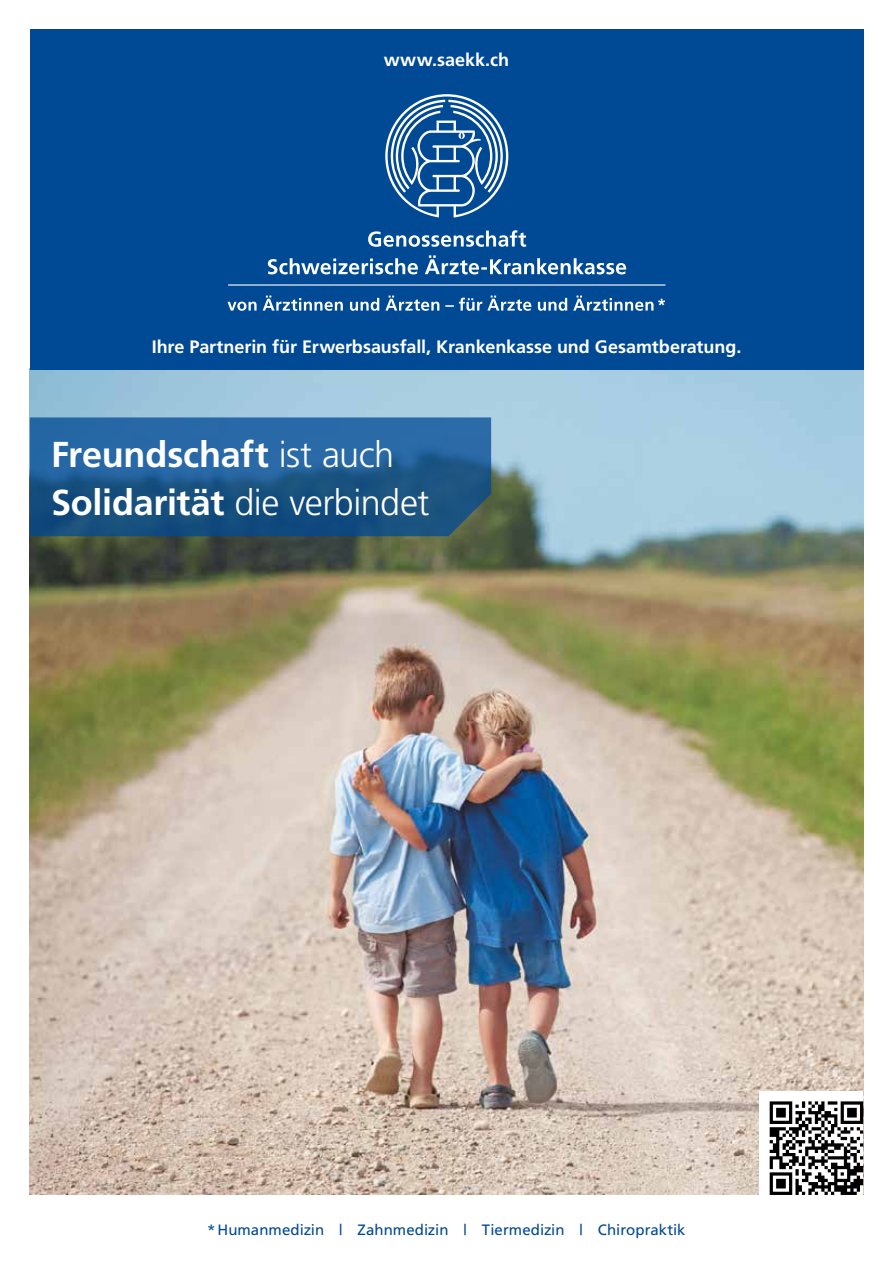
<style>
.page{position:relative;width:893px;height:1263px;background:#fff}
.page>*{position:absolute;margin:0;border:0;box-sizing:border-box;transform-origin:0 0}
.t1{font:700 36px/48px "Frutiger";letter-spacing:-.005em;color:#fff}
.t2{font:700 18px "Frutiger";color:#fff}
.t3{font:15px "Frutiger";color:#004994}
.s1{font-weight:300}
</style>
<div class="page">
<img style="left:30px;top:370px;width:833px;height:825px">
<div style="left:30px;top:30px;width:833px;height:340px;background:#004994"></div>
<div style="left:759px;top:1091px;width:104px;height:104px;background:#fff"></div>
<svg style="left:770px;top:1101px;width:93px;height:94px"></svg>
<svg style="left:385px;top:94px;width:123px;height:124px"></svg>
<svg style="left:268px;top:255px;width:358px;height:19px"></svg>
<svg style="left:368px;top:230px;width:158px;height:17px"></svg>
<svg style="left:227px;top:296px;width:438px;height:15px"></svg>
<hr style="left:228px;top:284px;width:437px;height:2px;background:#fff">
<svg style="left:30px;top:417px;width:461px;height:119px;background:#205b90"></svg>
<p class="t2" style="left:384px;top:49px;width:127px">www.saekk.ch</p>
<p class="t2" style="left:152px;top:336px;width:591px">Ihre Partnerin für Erwerbsausfall, Krankenkasse und Gesamtberatung.</p>
<h1 class="t1" style="left:51px;top:430px;width:380px">Freundschaft <span class="s1">ist auch<br></span>Solidarität <span class="s1">die verbindet</span></h1>
<p class="t3" style="left:207px;top:1221px;width:480px">*Humanmedizin | Zahnmedizin | Tiermedizin | Chiropraktik</p>
</div>
